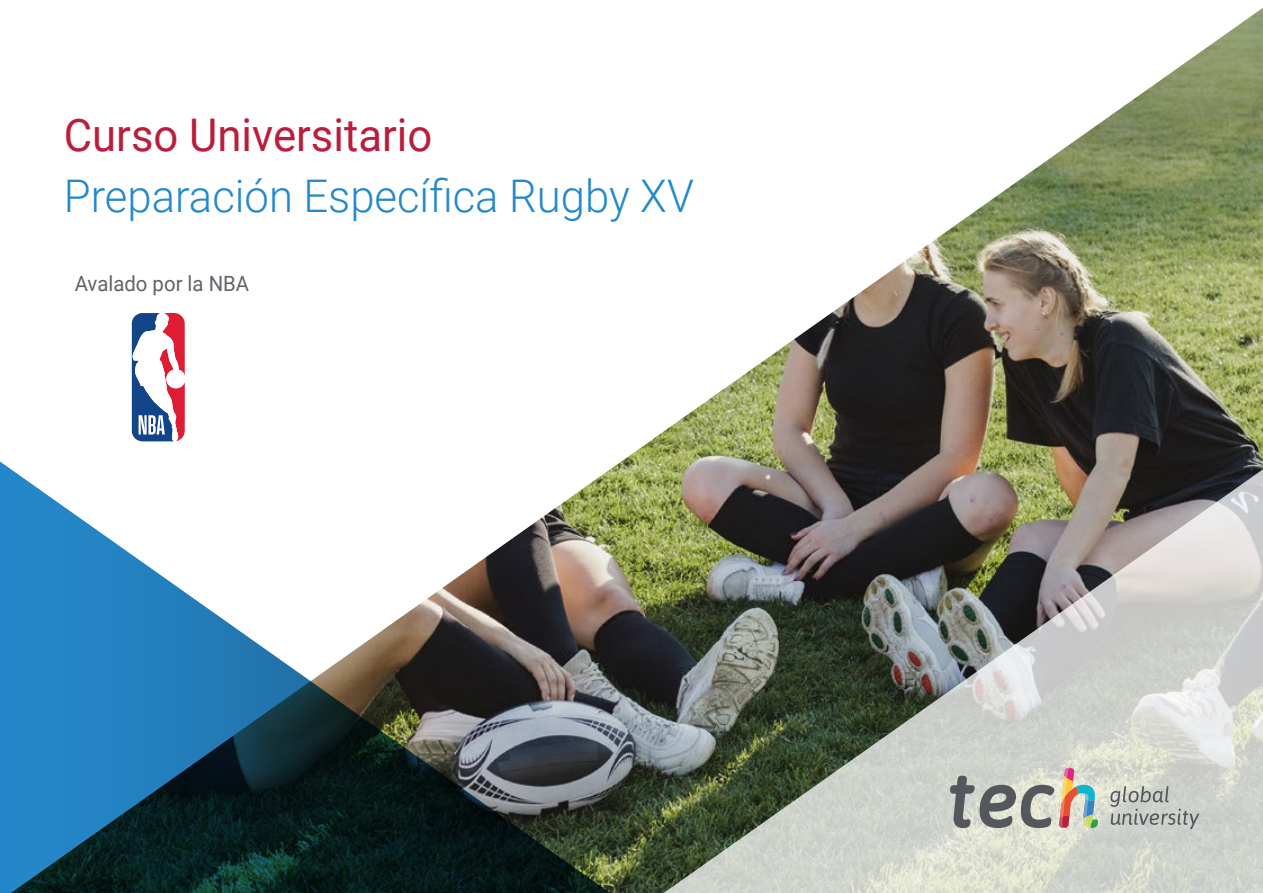
<style>
.page{position:relative;width:1263px;height:893px;background:#fff}
.page>*{position:absolute;margin:0;border:0;box-sizing:border-box;transform-origin:0 0}
.t1{font:300 45px "Roboto";color:#2488c9}
.t2{font:45px "Roboto";color:#ba1e3c}
.t3{font:21px "Roboto";color:#61646a}
</style>
<div class="page">
<img style="left:131px;top:8px;width:1132px;height:446px">
<img style="left:0;top:446px;width:640px;height:447px">
<img style="left:634px;top:454px;width:629px;height:439px">
<svg style="left:132px;top:313px;width:53px;height:128px"></svg>
<svg style="left:1110px;top:786px;width:89px;height:43px;background:#b8bcb7"></svg>
<svg style="left:950px;top:768px;width:148px;height:60px;background:#b0afa7"></svg>
<p class="t2" style="left:64px;top:103px;width:370px">Curso Universitario</p>
<p class="t1" style="left:64px;top:164px;width:632px">Preparación Específica Rugby XV</p>
<p class="t3" style="left:75px;top:269px;width:176px">Avalado por la NBA</p>
</div>
